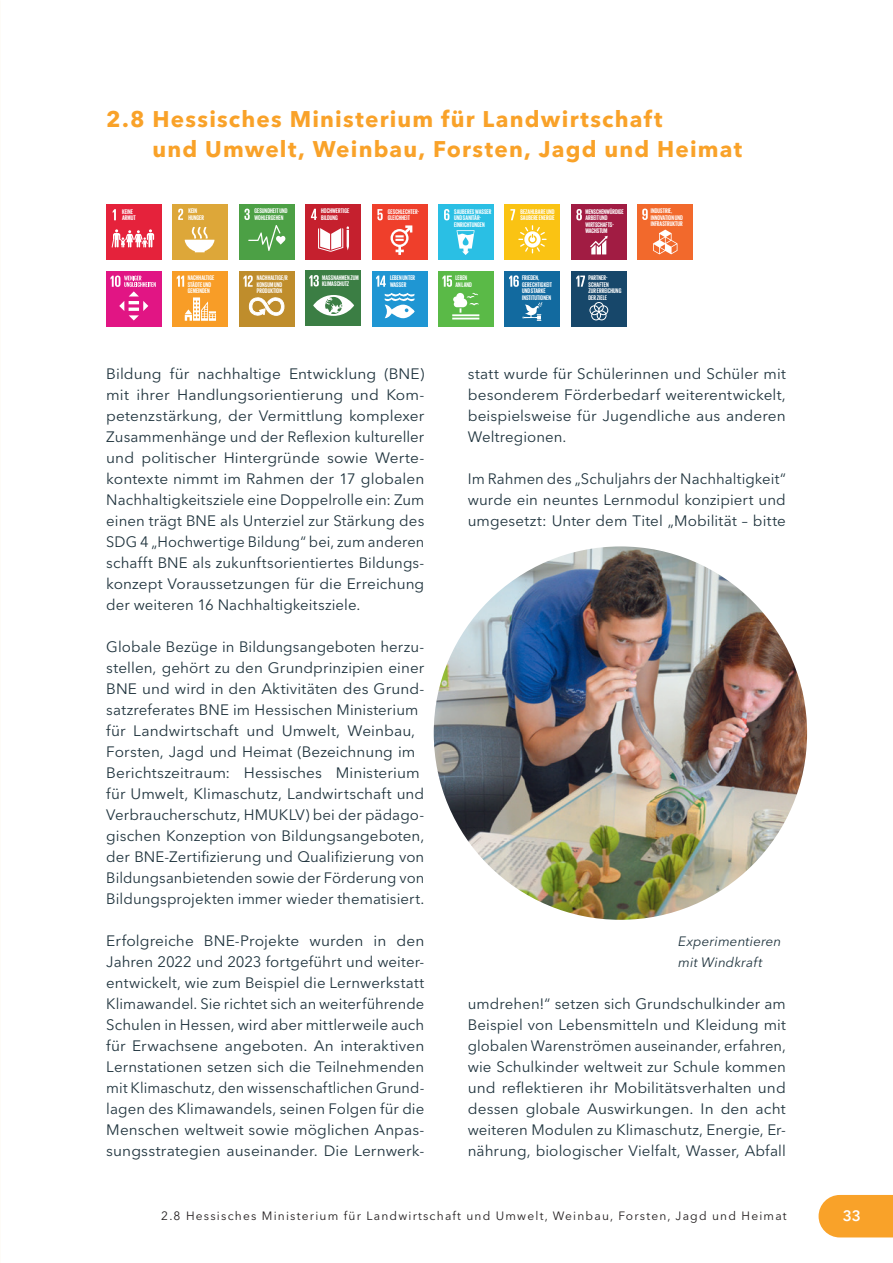
<style>
.page{position:relative;width:893px;height:1263px;background:#fff}
.page>*{position:absolute;margin:0;border:0;box-sizing:border-box;transform-origin:0 0}
.t1{font:700 22.5px/30px "Avenir Next LT Pro";letter-spacing:.055em;color:#f9a229}
.t2{font:15px/21px "Avenir Next LT Pro";letter-spacing:.005em;color:#21353f;text-align:justify}
.t3{font:600 15px "Avenir Next LT Pro";color:#fff}
.t4{font:italic 13.5px/21px "Avenir Next LT Pro";letter-spacing:.01em;color:#21353f}
.t5{font:12px "Avenir Next LT Pro";letter-spacing:.1em;color:#231f20}
.t6{font:700 6.9px/6.4px "Giorgio Sans";letter-spacing:.01em;color:#fff}
</style>
<div class="page">
<div style="left:819px;top:1195px;width:74px;height:42px;background:#f9a229"></div>
<div style="left:106px;top:204px;width:56px;height:56px;background:#e5223b"></div>
<svg style="left:113px;top:209px;width:3px;height:11px"></svg>
<svg style="left:112px;top:229px;width:42px;height:19px"></svg>
<div style="left:173px;top:204px;width:55px;height:55px;background:#dda739"></div>
<svg style="left:178px;top:209px;width:5px;height:11px"></svg>
<svg style="left:185px;top:227px;width:30px;height:25px"></svg>
<div style="left:239px;top:204px;width:55px;height:55px;background:#4ca045"></div>
<svg style="left:244px;top:209px;width:41px;height:42px"></svg>
<div style="left:306px;top:204px;width:55px;height:55px;background:#c5202e"></div>
<svg style="left:311px;top:209px;width:6px;height:11px"></svg>
<svg style="left:318px;top:226px;width:31px;height:26px"></svg>
<div style="left:306px;top:271px;width:55px;height:55px;background:#3b7e44"></div>
<svg style="left:309px;top:275px;width:10px;height:11px"></svg>
<svg style="left:313px;top:295px;width:41px;height:21px"></svg>
<div style="left:372px;top:204px;width:55px;height:56px;background:#ef3f2b"></div>
<svg style="left:377px;top:209px;width:6px;height:11px"></svg>
<svg style="left:390px;top:225px;width:22px;height:30px"></svg>
<div style="left:372px;top:271px;width:55px;height:55px;background:#1f96d3"></div>
<svg style="left:376px;top:276px;width:10px;height:11px"></svg>
<svg style="left:385px;top:293px;width:30px;height:25px"></svg>
<div style="left:438px;top:204px;width:56px;height:56px;background:#2abfe4"></div>
<svg style="left:444px;top:209px;width:5px;height:11px"></svg>
<svg style="left:457px;top:230px;width:18px;height:25px"></svg>
<div style="left:438px;top:271px;width:56px;height:55px;background:#5aba47"></div>
<svg style="left:442px;top:276px;width:10px;height:11px"></svg>
<svg style="left:452px;top:293px;width:27px;height:26px"></svg>
<div style="left:505px;top:204px;width:55px;height:56px;background:#fac313"></div>
<svg style="left:510px;top:209px;width:37px;height:44px"></svg>
<div style="left:505px;top:271px;width:55px;height:55px;background:#126a9f"></div>
<svg style="left:509px;top:275px;width:10px;height:12px"></svg>
<svg style="left:523px;top:302px;width:19px;height:19px"></svg>
<div style="left:571px;top:204px;width:55px;height:56px;background:#a11c43"></div>
<svg style="left:576px;top:209px;width:6px;height:11px"></svg>
<svg style="left:590px;top:236px;width:18px;height:18px"></svg>
<div style="left:571px;top:271px;width:55px;height:55px;background:#17476a"></div>
<svg style="left:576px;top:276px;width:9px;height:11px"></svg>
<svg style="left:589px;top:302px;width:19px;height:18px"></svg>
<div style="left:638px;top:204px;width:55px;height:55px;background:#f2692c"></div>
<svg style="left:642px;top:209px;width:6px;height:11px"></svg>
<svg style="left:653px;top:230px;width:24px;height:24px"></svg>
<div style="left:106px;top:271px;width:56px;height:55px;background:#e11584"></div>
<svg style="left:110px;top:276px;width:46px;height:44px"></svg>
<div style="left:173px;top:271px;width:55px;height:55px;background:#f89d27"></div>
<svg style="left:177px;top:276px;width:7px;height:11px"></svg>
<svg style="left:185px;top:297px;width:31px;height:24px"></svg>
<div style="left:239px;top:271px;width:55px;height:55px;background:#bf8d2c"></div>
<svg style="left:243px;top:275px;width:10px;height:12px"></svg>
<svg style="left:249px;top:297px;width:35px;height:19px"></svg>
<img style="left:434px;top:546px;width:373px;height:374px;border-radius:187px">
<h1 class="t1" style="left:153px;top:104px;width:591px;text-indent:-46px">2.8 Hessisches Ministerium für Landwirtschaft<br>und Umwelt, Weinbau, Forsten, Jagd und Heimat</h1>
<p class="t6" style="left:122px;top:208px;width:15px">KEINE<br>ARMUT</p>
<p class="t6" style="left:188px;top:208px;width:17px">KEIN<br>HUNGER</p>
<p class="t6" style="left:254px;top:208px;width:35px">GESUNDHEIT UND<br>WOHLERGEHEN</p>
<p class="t6" style="left:321px;top:208px;width:30px">HOCHWERTIGE<br>BILDUNG</p>
<p class="t6" style="left:388px;top:208px;width:33px">GESCHLECHTER-<br>GLEICHHEIT</p>
<p class="t6" style="left:454px;top:208px;width:39px">SAUBERES WASSER<br>UND SANITÄR-<br>EINRICHTUNGEN</p>
<p class="t6" style="left:520px;top:208px;width:36px">BEZAHLBARE UND<br>SAUBERE ENERGIE</p>
<p class="t6" style="left:585px;top:208px;width:40px">MENSCHENWÜRDIGE<br>ARBEIT UND<br>WIRTSCHAFTS-<br>WACHSTUM</p>
<p class="t6" style="left:651px;top:208px;width:33px">INDUSTRIE,<br>INNOVATION UND<br>INFRASTRUKTUR</p>
<p class="t6" style="left:188px;top:274px;width:28px">NACHHALTIGE<br>STÄDTE UND<br>GEMEINDEN</p>
<p class="t6" style="left:257px;top:274px;width:32px">NACHHALTIGE/R<br>KONSUM UND<br>PRODUKTION</p>
<p class="t6" style="left:322px;top:274px;width:38px">MASSNAHMEN ZUM<br>KLIMASCHUTZ</p>
<p class="t6" style="left:390px;top:274px;width:27px">LEBEN UNTER<br>WASSER</p>
<p class="t6" style="left:455px;top:274px;width:18px">LEBEN<br>AN LAND</p>
<p class="t6" style="left:522px;top:274px;width:31px">FRIEDEN,<br>GERECHTIGKEIT<br>UND STARKE<br>INSTITUTIONEN</p>
<p class="t6" style="left:588px;top:274px;width:34px">PARTNER-<br>SCHAFTEN<br>ZUR ERREICHUNG<br>DER ZIELE</p>
<p class="t2" style="left:106px;top:363px;width:320px">Bildung für nachhaltige Entwicklung (BNE) mit ihrer Handlungsorientierung und Kom&shy;petenzstärkung, der Vermittlung komplexer Zusammenhänge und der Reflexion kultureller und politischer Hintergründe sowie Werte&shy;kontexte nimmt im Rahmen der 17 globalen Nachhaltigkeitsziele eine Doppelrolle ein: Zum einen trägt BNE als Unterziel zur Stärkung des SDG 4 „Hochwertige Bildung“ bei, zum anderen schafft BNE als zukunftsorientiertes Bildungs&shy;konzept Voraussetzungen für die Erreichung der weiteren 16 Nachhaltigkeitsziele.</p>
<p class="t2" style="left:106px;top:636px;width:320px;text-align:left">Globale Bezüge in Bildungsangeboten herzu&shy;stellen, gehört zu den Grundprinzipien einer BNE und wird in den Aktivitäten des Grund&shy;satzreferates BNE im Hessischen Ministerium für Landwirtschaft und Umwelt, Weinbau, Forsten, Jagd und Heimat (Bezeichnung im Berichtszeitraum: Hessisches Ministerium für Umwelt, Klimaschutz, Landwirtschaft und Verbraucherschutz, HMUKLV) bei der pädago&shy;gischen Konzeption von Bildungsangeboten, der BNE-Zertifizierung und Qualifizierung von Bildungsanbietenden sowie der Förderung von Bildungsprojekten immer wieder thematisiert.</p>
<p class="t2" style="left:106px;top:930px;width:320px">Erfolgreiche BNE-Projekte wurden in den Jahren 2022 und 2023 fortgeführt und weiter&shy;entwickelt, wie zum Beispiel die Lernwerkstatt Klimawandel. Sie richtet sich an weiterführende Schulen in Hessen, wird aber mittlerweile auch für Erwachsene angeboten. An interaktiven Lernstationen setzen sich die Teilnehmenden mit Klimaschutz, den wissenschaftlichen Grund&shy;lagen des Klimawandels, seinen Folgen für die Menschen weltweit sowie möglichen Anpas&shy;sungsstrategien auseinander. Die Lernwerk-</p>
<p class="t2" style="left:468px;top:363px;width:320px">statt wurde für Schülerinnen und Schüler mit besonderem Förderbedarf weiterentwickelt, beispielsweise für Jugendliche aus anderen Weltregionen.</p>
<p class="t2" style="left:468px;top:468px;width:320px">Im Rahmen des „Schuljahrs der Nachhaltigkeit“ wurde ein neuntes Lernmodul konzipiert und umgesetzt: Unter dem Titel „Mobilität – bitte</p>
<p class="t4" style="left:678px;top:930px;width:105px">Experimentieren mit Windkraft</p>
<p class="t2" style="left:468px;top:993px;width:320px">umdrehen!“ setzen sich Grundschulkinder am Beispiel von Lebensmitteln und Kleidung mit globalen Warenströmen auseinander, erfahren, wie Schulkinder weltweit zur Schule kommen und reflektieren ihr Mobilitätsverhalten und dessen globale Auswirkungen. In den acht weiteren Modulen zu Klimaschutz, Energie, Er&shy;nährung, biologischer Vielfalt, Wasser, Abfall</p>
<p class="t5" style="left:161px;top:1209px;width:627px">2.8 Hessisches Ministerium für Landwirtschaft und Umwelt, Weinbau, Forsten, Jagd und Heimat</p>
<p class="t3" style="left:843px;top:1206px;width:20px">33</p>
</div>
